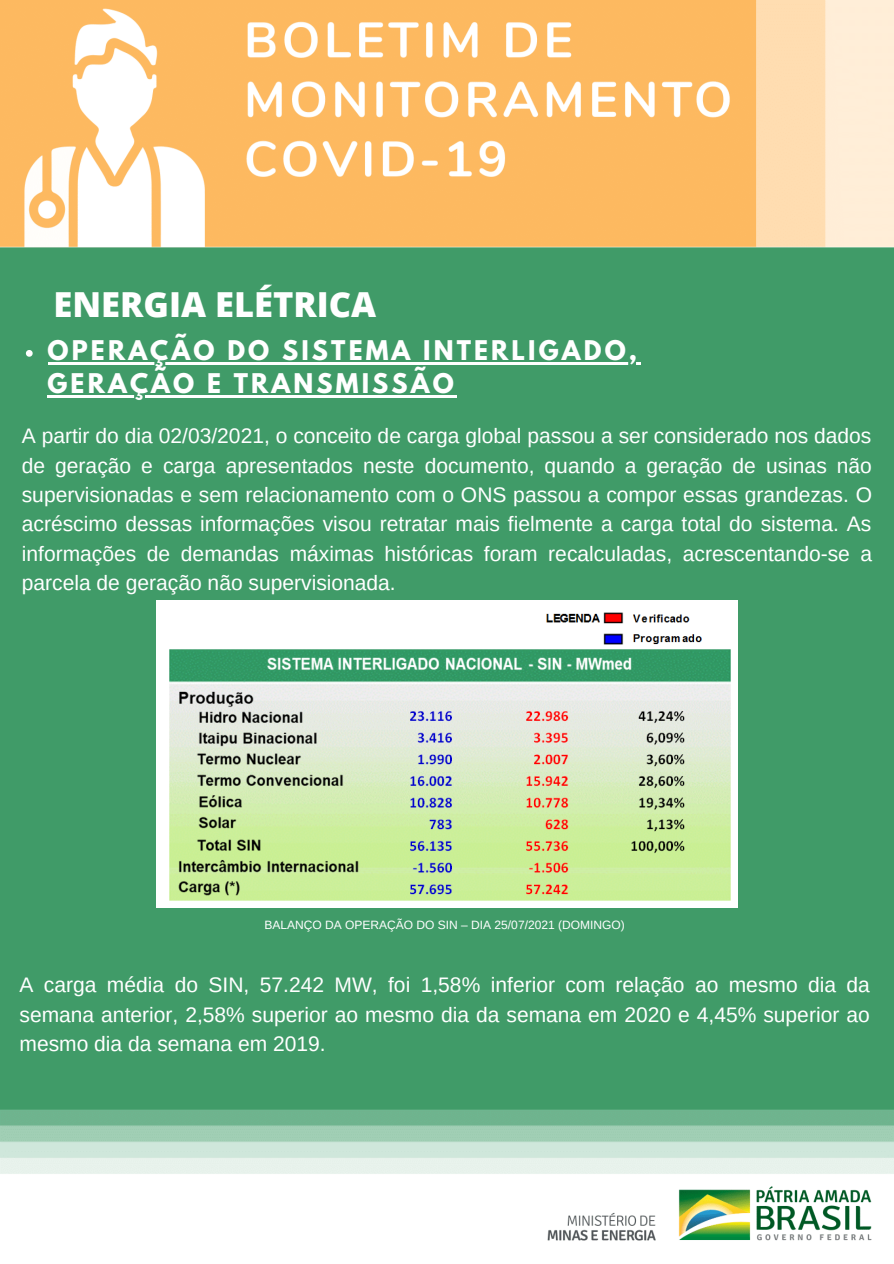
<style>
.page{position:relative;width:894px;height:1264px;background:#fff}
.page>*{position:absolute;margin:0;border:0;box-sizing:border-box;transform-origin:0 0}
.t1{font:800 34.5px "Open Sans";color:#fff}
.t2{font:700 24px "League Spartan";letter-spacing:.13em;color:#fff}
.t3{font:21px/29.2px "Arimo";color:#fff;text-align:justify}
.t4{font:12px "Arimo";color:#fff}
</style>
<div class="page">
<img style="left:0;top:0;width:893px;height:1241px">
<img style="left:156px;top:600px;width:581px;height:307px">
<svg style="left:26px;top:350px;width:7px;height:7px"></svg>
<hr style="left:48px;top:362px;width:592px;height:2px;background:#fff">
<hr style="left:48px;top:395px;width:409px;height:2px;background:#fff">
<p class="t1" style="left:53px;top:280px;width:324px">ENERGIA ELÉTRICA</p>
<p class="t2" style="left:48px;top:338px;width:591px">OPERAÇÃO DO SISTEMA INTERLIGADO,</p>
<p class="t2" style="left:48px;top:371px;width:407px">GERAÇÃO E TRANSMISSÃO</p>
<p class="t3" style="left:22px;top:421px;width:851px">A partir do dia 02/03/2021, o conceito de carga global passou a ser considerado nos dados de geração e carga apresentados neste documento, quando a geração de usinas não supervisionadas e sem relacionamento com o ONS passou a compor essas grandezas. O acréscimo dessas informações visou retratar mais fielmente a carga total do sistema. As informações de demandas máximas históricas foram recalculadas, acrescentando-se a parcela de geração não supervisionada.</p>
<p class="t4" style="left:264px;top:917px;width:362px">BALANÇO DA OPERAÇÃO DO SIN – DIA 25/07/2021 (DOMINGO)</p>
<p class="t3" style="left:20px;top:970px;width:851px">A carga média do SIN, 57.242 MW, foi 1,58% inferior com relação ao mesmo dia da semana anterior, 2,58% superior ao mesmo dia da semana em 2020 e 4,45% superior ao mesmo dia da semana em 2019.</p>
</div>
